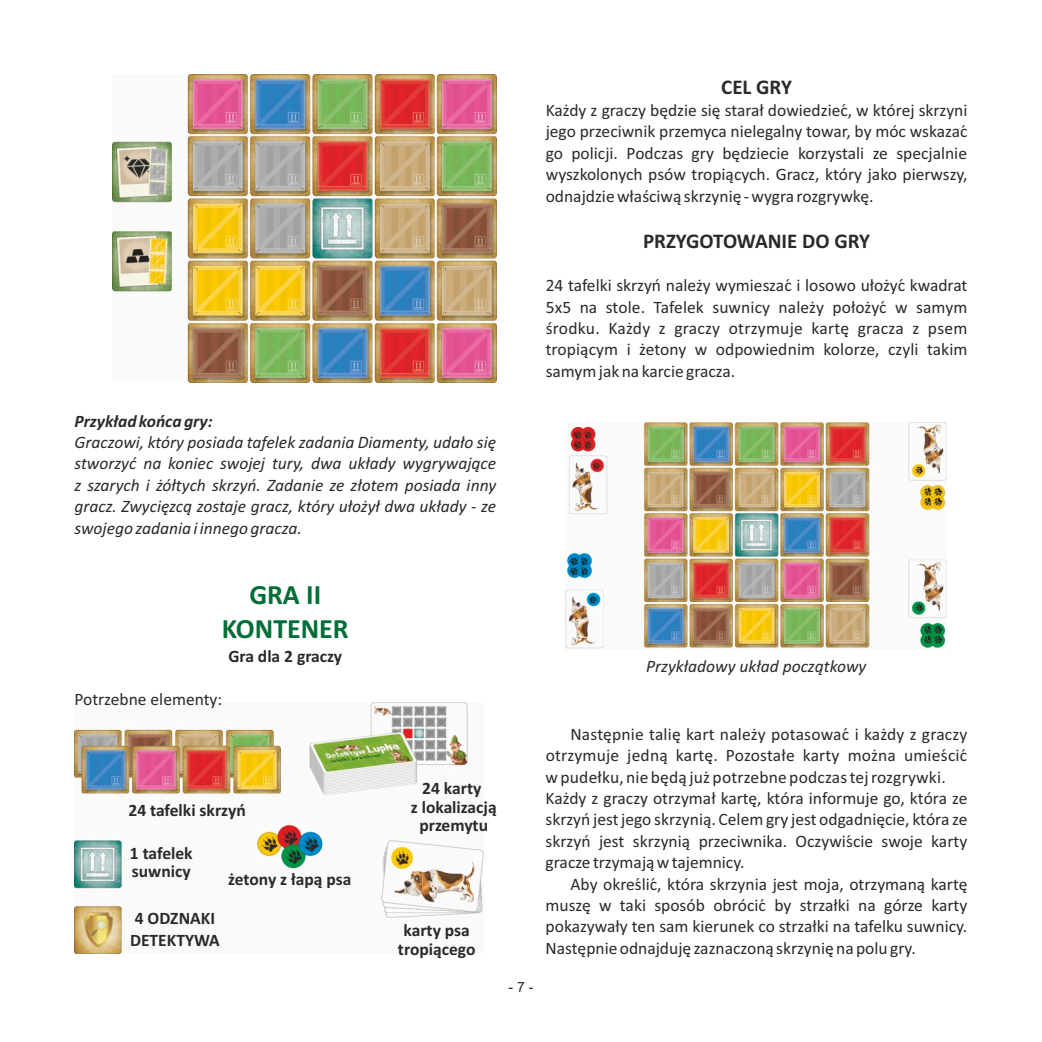
<style>
.page{position:relative;width:1042px;height:1042px;background:#fff}
.page>*{position:absolute;margin:0;border:0;box-sizing:border-box;transform-origin:0 0}
.t1{font:700 28px/34.1px "Calibri";color:#006e36;text-align:center}
.t2{font:700 21px "Calibri";color:#2a2a29}
.t3{font:17.5px/21.3px "Calibri";color:#2a2a29}
.t4{font:italic 17.5px/21.3px "Calibri";color:#2a2a29;text-align:justify}
.t5{font:700 17.5px/18.2px "Calibri";color:#2a2a29}
.t6{font:italic 700 17.5px "Calibri";color:#2a2a29}
.t7{font:14px "Arial";color:#2a2a29}
</style>
<div class="page">
<img style="left:112px;top:74px;width:384px;height:309px">
<img style="left:74px;top:702px;width:409px;height:251px">
<img style="left:565px;top:422px;width:381px;height:227px">
<p class="t6" style="left:74px;top:413px;width:140px">Przykład końca gry:</p>
<p class="t4" style="left:74px;top:433px;width:423px">Graczowi, który posiada tafelek zadania Diamenty, udało się stworzyć na koniec swojej tury, dwa układy wygrywające z szarych i żółtych skrzyń. Zadanie ze złotem posiada inny gracz. Zwycięzcą zostaje gracz, który ułożył dwa układy - ze swojego zadania i innego gracza.</p>
<p class="t2" style="left:721px;top:78px;width:72px">CEL GRY</p>
<p class="t3" style="left:546px;top:101px;width:429px">Każdy z graczy będzie się starał dowiedziec,́ w której skrzyni jego przeciwnik przemyca nielegalny towar, by móc wskazac ́ go policji. Podczas gry będziecie korzystali ze specjalnie wyszkolonych psów tropiących. Gracz, który jako pierwszy, odnajdzie właściwą skrzynię - wygra rozgrywkę.</p>
<p class="t2" style="left:643px;top:232px;width:229px">PRZYGOTOWANIE DO GRY</p>
<p class="t3" style="left:546px;top:276px;width:423px;text-align:justify">24 tafelki skrzyn ́należy wymieszac ́i losowo ułożyc ́kwadrat 5x5 na stole. Tafelek suwnicy należy położyć w samym środku. Każdy z graczy otrzymuje kartę gracza z psem tropiącym i żetony w odpowiednim kolorze, czyli takim samym jak na karcie gracza.</p>
<h1 class="t1" style="left:222px;top:580px;width:128px">GRA II<br>KONTENER</h1>
<p class="t5" style="left:228px;top:648px;width:115px">Gra dla 2 graczy</p>
<p class="t3" style="left:74px;top:690px;width:149px">Potrzebne elementy:</p>
<p class="t5" style="left:128px;top:802px;width:119px">24 tafelki skrzyń</p>
<p class="t5" style="left:130px;top:845px;width:64px">1 tafelek suwnicy</p>
<p class="t5" style="left:228px;top:871px;width:125px">żetony z łapą psa</p>
<p class="t5" style="left:130px;top:909px;width:91px;line-height:21.3px">4 ODZNAKI<br>DETEKTYWA</p>
<p class="t4" style="left:646px;top:657px;width:222px">Przykładowy układ początkowy</p>
<p class="t5" style="left:411px;top:781px;width:87px;text-align:center">24 karty<br>z lokalizacją przemytu</p>
<p class="t5" style="left:398px;top:923px;width:79px;text-align:center">karty psa tropiącego</p>
<p class="t7" style="left:508px;top:982px;width:26px">- 7 -</p>
<p class="t3" style="left:545px;top:725px;width:429px;text-indent:25px">Następnie talię kart należy potasowaći każdy z graczy otrzymuje jedną kartę. Pozostałe karty można umieścić w pudełku, nie będą jużpotrzebne podczas tej rozgrywki.<br>Każdy z graczy otrzymał kartę, która informuje go, która ze skrzyn ́jest jego skrzynią. Celem gry jest odgadnięcie, która ze skrzyń jest skrzynią przeciwnika. Oczywiście swoje karty gracze trzymają w tajemnicy.</p>
<p class="t3" style="left:545px;top:874px;width:423px;text-align:justify;text-indent:25px">Aby okresĺic,́ która skrzynia jest moja, otrzymaną kartę muszę w taki sposób obrócić by strzałki na górze karty pokazywały ten sam kierunek co strzałki na tafelku suwnicy.<br>Następnie odnajduję zaznaczoną skrzynię na polu gry.</p>
</div>
